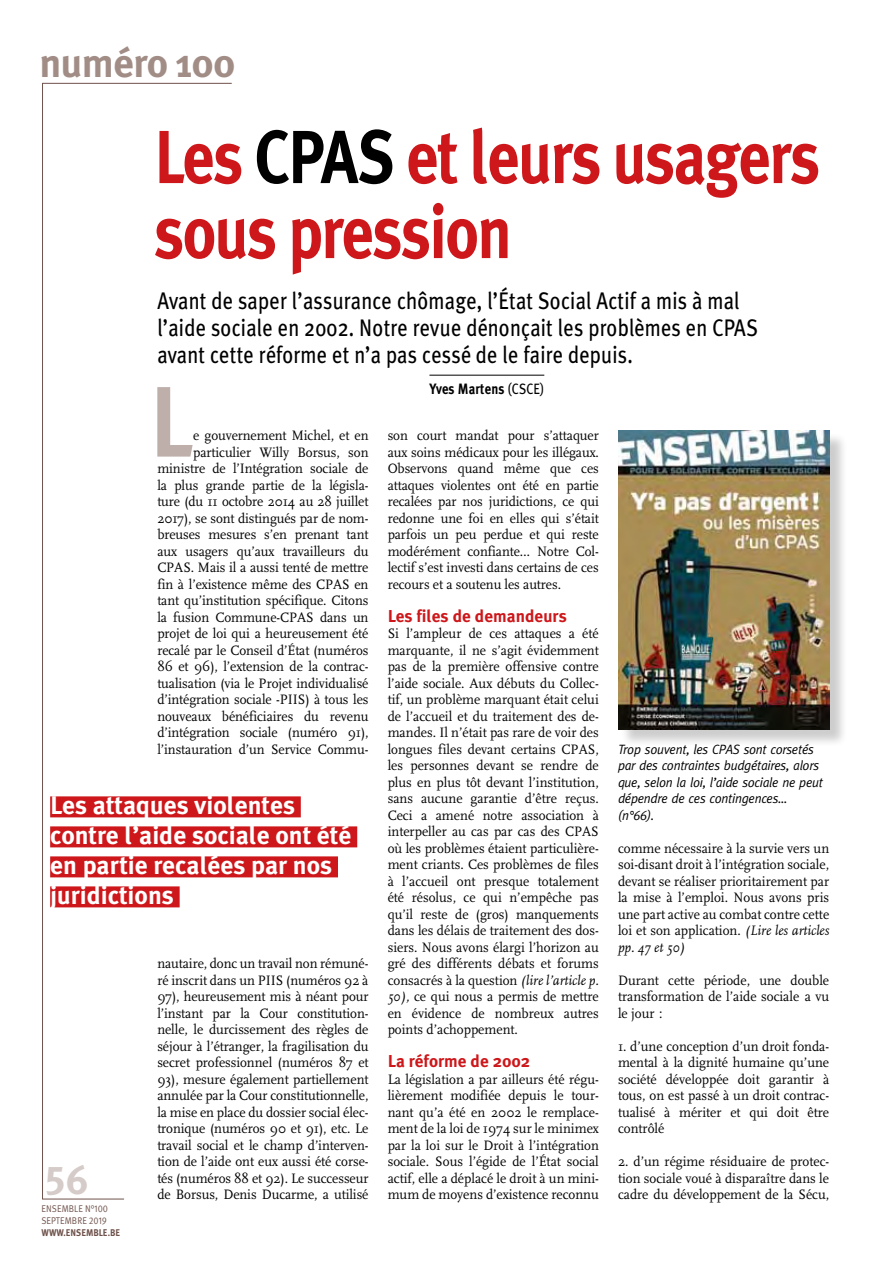
<style>
.page{position:relative;width:893px;height:1263px;background:#fff}
.page>*{position:absolute;margin:0;border:0;box-sizing:border-box;transform-origin:0 0}
.t1{font:700 100.05px "Meta Plus";color:#beafab;scale:.9 1}
.t2{font:700 75px/75px "Meta Plus";letter-spacing:-.025em;color:#cd171a;scale:.85 1}
.t3{font:700 40.5px "Meta Plus";letter-spacing:-.015em;color:#a28d86}
.t4{font:40.5px "Meta Plus Bold Caps";color:#d5cbc9}
.t5{font:700 25.5px/30px "Meta Plus";color:#fff}
.t6{font:24px/27px "Meta Plus";letter-spacing:.01em;color:#000;scale:.85 1}
.t7{font:700 17.25px "Meta Plus";color:#cd171a}
.t8{font:700 15px "Meta Plus";letter-spacing:.01em;color:#000;scale:.85 1}
.t9{font:14.25px/16.5px "FF Scala";letter-spacing:-.005em;color:#000;text-align:justify;scale:.95 1}
.t10{font:italic 13.5px/16.5px "Meta";letter-spacing:-.02em;color:#000;scale:.95 1}
.t11{font:9.75px/12px "Meta Pro";letter-spacing:.01em;color:#6f524b;scale:.9 1}
.t12{font:700 9.75px "Meta Plus";color:#6f524b;scale:.9 1}
.s1{color:#000}
.s2{font-weight:400}
.s3{font-style:italic}
</style>
<div class="page">
<svg style="left:42px;top:83px;width:190px;height:1116px"></svg>
<div style="left:620px;top:433px;width:228px;height:314px;background:#000;opacity:.2"></div>
<img style="left:618px;top:430px;width:211px;height:299px">
<hr style="left:429px;top:375px;width:115px;height:1px;background:#000">
<div style="left:50px;top:796px;width:251px;height:21px;background:#cd171a"></div>
<div style="left:50px;top:826px;width:307px;height:21px;background:#cd171a"></div>
<div style="left:50px;top:856px;width:288px;height:21px;background:#cd171a"></div>
<div style="left:50px;top:886px;width:130px;height:21px;background:#cd171a"></div>
<h3 class="t3" style="left:40px;top:39px;width:197px">numéro 100</h3>
<h2 class="t2" style="left:154px;top:119px;width:785px">Les <span class="s1">CPAS</span> et leurs usagers sous pression</h2>
<h3 class="t6" style="left:157px;top:287px;width:708px">Avant de saper l’assurance chômage, l’État Social Actif a mis à mal l’aide sociale en 2002. Notre revue dénonçait les problèmes en CPAS avant cette réforme et n’a pas cessé de le faire depuis.</h3>
<p class="t8" style="left:429px;top:381px;width:137px">Yves Martens <span class="s2">(CSCE)</span></p>
<h1 class="t1" style="left:150px;top:364px;width:41px">L</h1>
<p class="t9" style="left:157px;top:427px;width:224px;text-align:right">e gouvernement Michel, et en particulier Willy Borsus, son ministre de l’Intégration sociale de la plus grande partie de la législa&shy;ture (du 11 octobre 2014 au 28 juillet 2017), se sont distingués par de nom&shy;breuses mesures s’en prenant tant aux usagers qu’aux travailleurs du CPAS. Mais il a aussi tenté de mettre fin à l’existence même des CPAS en tant qu’institution spécifique. Citons la fusion Commune-CPAS dans un projet de loi qui a heureusement été recalé par le Conseil d’État (numéros 86 et 96), l’extension de la contrac&shy;tualisation (via le Projet individualisé d’intégration sociale -PIIS) à tous les nouveaux bénéficiaires du revenu d’intégration sociale (numéro 91), l’instauration d’un Service Commu-</p>
<p class="t9" style="left:388px;top:427px;width:224px">son court mandat pour s’attaquer aux soins médicaux pour les illégaux.<br>Observons quand même que ces attaques violentes ont été en partie recalées par nos juridictions, ce qui redonne une foi en elles qui s’était parfois un peu perdue et qui reste modérément confiante… Notre Col&shy;lectif s’est investi dans certains de ces recours et a soutenu les autres.</p>
<p class="t7" style="left:388px;top:606px;width:181px">Les files de demandeurs</p>
<p class="t9" style="left:388px;top:625px;width:224px">Si l’ampleur de ces attaques a été marquante, il ne s’agit évidemment pas de la première offensive contre l’aide sociale. Aux débuts du Collec&shy;tif, un problème marquant était celui de l’accueil et du traitement des de&shy;mandes. Il n’était pas rare de voir des longues files devant certains CPAS, les personnes devant se rendre de plus en plus tôt devant l’institution, sans aucune garantie d’être reçus.<br>Ceci a amené notre association à interpeller au cas par cas des CPAS où les problèmes étaient particulière&shy;ment criants. Ces problèmes de files à l’accueil ont presque totalement été résolus, ce qui n’empêche pas qu’il reste de (gros) manquements dans les délais de traitement des dos&shy;siers. Nous avons élargi l’horizon au gré des différents débats et forums consacrés à la question <span class="s3">(lire l’article p.<br>50),</span> ce qui nous a permis de mettre en évidence de nombreux autres points d’achoppement.</p>
<p class="t7" style="left:388px;top:1051px;width:144px">La réforme de 2002</p>
<p class="t9" style="left:388px;top:1071px;width:224px">La législation a par ailleurs été régu&shy;lièrement modifiée depuis le tour&shy;nant qu’a été en 2002 le remplace&shy;ment de la loi de 1974 sur le minimex par la loi sur le Droit à l’intégration sociale. Sous l’égide de l’État social actif, elle a déplacé le droit à un mini&shy;mum de moyens d’existence reconnu</p>
<p class="t10" style="left:618px;top:740px;width:218px">Trop souvent, les CPAS sont corsetés par des contraintes budgétaires, alors que, selon la loi, l’aide sociale ne peut dépendre de ces contingences… (n°66).</p>
<h3 class="t5" style="left:50px;top:790px;width:303px">Les attaques violentes contre l’aide sociale ont été en partie recalées par nos juridictions</h3>
<p class="t9" style="left:618px;top:840px;width:224px">comme nécessaire à la survie vers un soi-disant droit à l’intégration sociale, devant se réaliser prioritairement par la mise à l’emploi. Nous avons pris une part active au combat contre cette loi et son application. <span class="s3">(Lire les articles pp. 47 et 50)</span></p>
<p class="t9" style="left:618px;top:972px;width:224px">Durant cette période, une double transformation de l’aide sociale a vu le jour :</p>
<p class="t9" style="left:618px;top:1038px;width:224px">1. d’une conception d’un droit fonda&shy;mental à la dignité humaine qu’une société développée doit garantir à tous, on est passé à un droit contrac&shy;tualisé à mériter et qui doit être contrôlé</p>
<p class="t9" style="left:618px;top:1153px;width:224px">2. d’un régime résiduaire de protec&shy;tion sociale voué à disparaître dans le cadre du développement de la Sécu,</p>
<p class="t9" style="left:157px;top:955px;width:224px">nautaire, donc un travail non rémuné&shy;ré inscrit dans un PIIS (numéros 92 à 97), heureusement mis à néant pour l’instant par la Cour constitution&shy;nelle, le durcissement des règles de séjour à l’étranger, la fragilisation du secret professionnel (numéros 87 et 93), mesure également partiellement annulée par la Cour constitutionnelle, la mise en place du dossier social élec&shy;tronique (numéros 90 et 91), etc. Le travail social et le champ d’interven&shy;tion de l’aide ont eux aussi été corse&shy;tés (numéros 88 et 92). Le successeur de Borsus, Denis Ducarme, a utilisé</p>
<h3 class="t4" style="left:45px;top:1156px;width:45px">56</h3>
<p class="t11" style="left:42px;top:1203px;width:75px">ENSEMBLE N°100<br>SEPTEMBRE 2019</p>
<p class="t12" style="left:41px;top:1227px;width:89px">www.ensemble.be</p>
</div>
